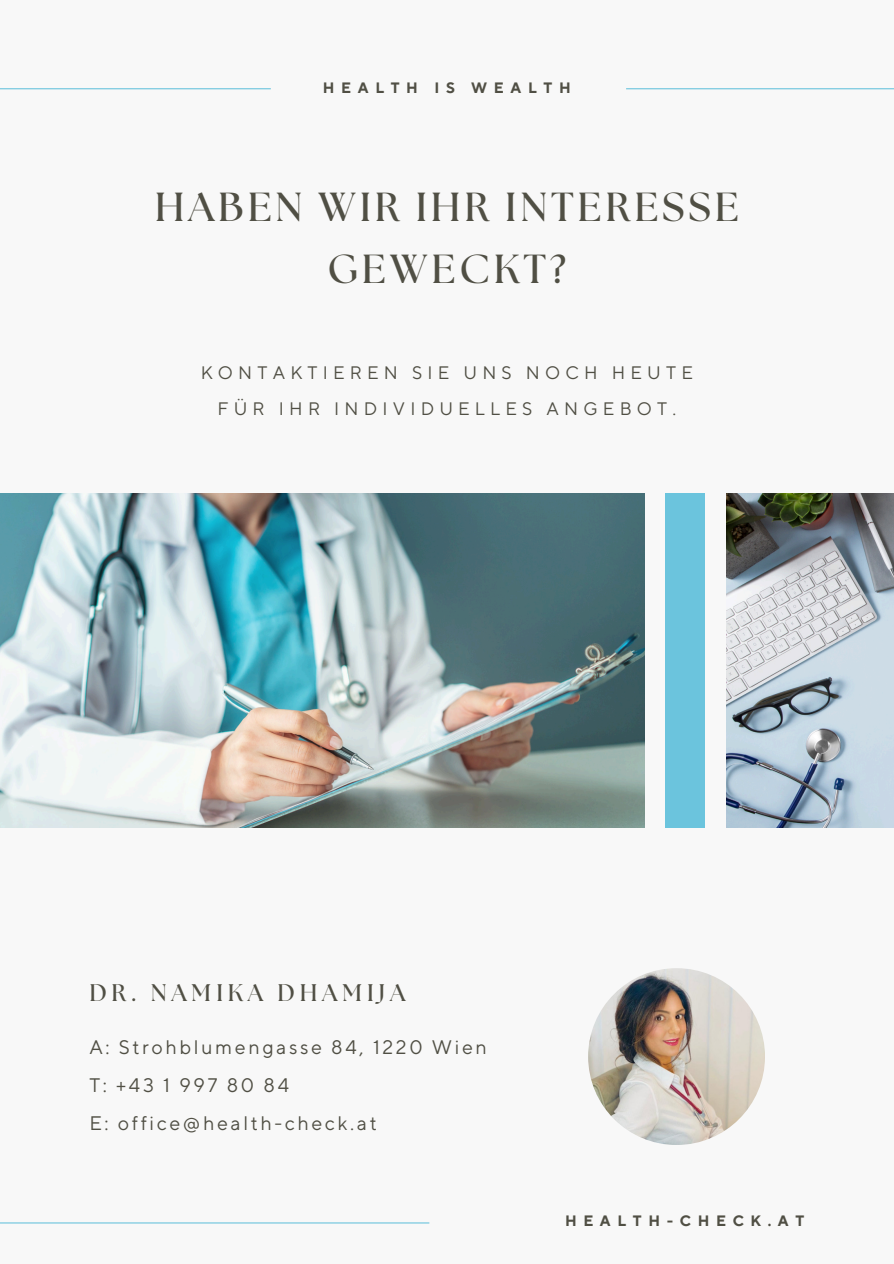
<style>
.page{position:relative;width:894px;height:1264px;background:#fff}
.page>*{position:absolute;margin:0;border:0;box-sizing:border-box;transform-origin:0 0}
.t1{font:700 40.5px/61.8px "The Seasons";letter-spacing:.095em;color:#504f44;text-align:center}
.t2{font:700 24px "The Seasons";letter-spacing:.195em;color:#504f44}
.t3{font:19.5px/38.2px "TT Norms Pro";letter-spacing:.135em;color:#504f44}
.t4{font:18px/36px "TT Norms Pro";letter-spacing:.29em;color:#504f44;text-align:center}
.t5{font:700 15px "TT Norms Pro";letter-spacing:.445em;color:#504f44}
</style>
<div class="page">
<div style="left:0;top:0;width:893px;height:1263px;background:#f8f8f8"></div>
<hr style="left:0;top:88px;width:271px;height:1px;background:#6bc4dd">
<hr style="left:626px;top:88px;width:267px;height:1px;background:#6bc4dd">
<img style="left:0;top:493px;width:644px;height:334px">
<div style="left:665px;top:493px;width:39px;height:334px;background:#6bc4dd"></div>
<img style="left:726px;top:493px;width:167px;height:334px">
<img style="left:588px;top:968px;width:176px;height:176px;border-radius:50%">
<hr style="left:0;top:1222px;width:429px;height:1px;background:#6bc4dd">
<p class="t5" style="left:323px;top:79px;width:249px">HEALTH IS WEALTH</p>
<p class="t1" style="left:155px;top:178px;width:585px">HABEN WIR IHR INTERESSE<br>GEWECKT?</p>
<h2 class="t4" style="left:201px;top:355px;width:493px">KONTAKTIEREN SIE UNS NOCH HEUTE<br>FÜR IHR INDIVIDUELLES ANGEBOT.</h2>
<p class="t2" style="left:89px;top:981px;width:317px">DR. NAMIKA DHAMIJA</p>
<h4 class="t3" style="left:89px;top:1028px;width:399px">A: Strohblumengasse 84, 1220 Wien<br>T: +43 1 997 80 84<br>E: office@health-check.at</h4>
<p class="t5" style="left:565px;top:1211px;width:241px">HEALTH-CHECK.AT</p>
</div>
